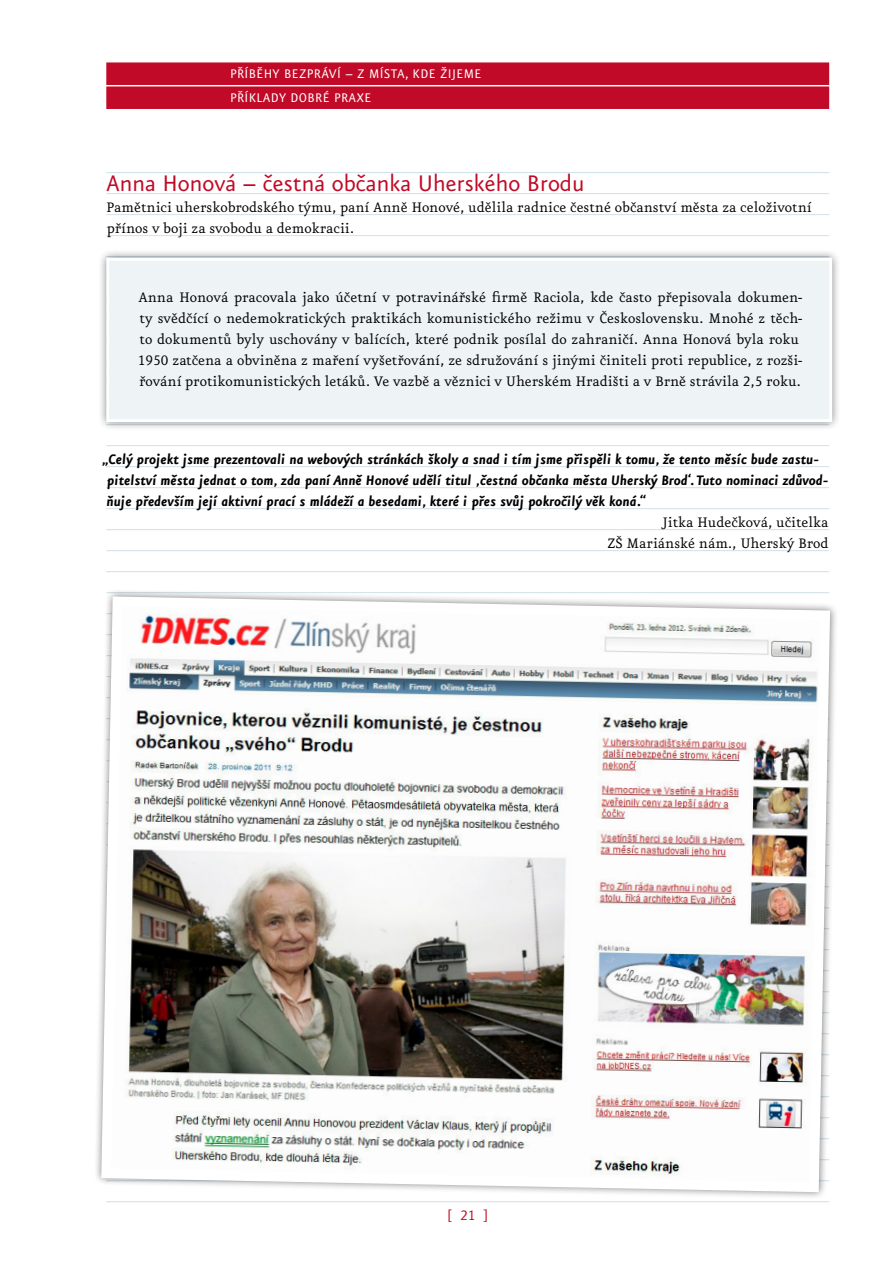
<style>
.page{position:relative;width:893px;height:1263px;background:#fff}
.page>*{position:absolute;margin:0;border:0;box-sizing:border-box;transform-origin:0 0}
.t1{font:27px "Eureka Sans OT";color:#c10a27}
.t2{font:16.5px/21px "Eureka OT";color:#000}
.t3{font:italic 700 16.5px/21px "Eureka Sans OT";color:#000}
.t4{font:16.5px "Eureka OT";color:#c10a27}
.t5{font:15px/24px "Eureka Sans OT";letter-spacing:.025em;color:#fff}
</style>
<div class="page">
<hr style="left:106px;top:172px;width:723px;height:1px;background:#cfe0eb">
<hr style="left:106px;top:193px;width:723px;height:1px;background:#cfe0eb">
<hr style="left:106px;top:214px;width:723px;height:1px;background:#cfe0eb">
<hr style="left:106px;top:235px;width:723px;height:1px;background:#cfe0eb">
<hr style="left:106px;top:445px;width:723px;height:1px;background:#cfe0eb">
<hr style="left:106px;top:466px;width:723px;height:1px;background:#cfe0eb">
<hr style="left:106px;top:487px;width:723px;height:1px;background:#cfe0eb">
<hr style="left:106px;top:508px;width:723px;height:1px;background:#cfe0eb">
<hr style="left:106px;top:529px;width:723px;height:1px;background:#cfe0eb">
<hr style="left:106px;top:550px;width:723px;height:1px;background:#cfe0eb">
<hr style="left:106px;top:571px;width:723px;height:1px;background:#cfe0eb">
<hr style="left:106px;top:1201px;width:723px;height:1px;background:#cfe0eb">
<div style="left:106px;top:62px;width:723px;height:23px;background:#c10a27"></div>
<div style="left:106px;top:86px;width:723px;height:23px;background:#c10a27"></div>
<div style="left:97px;top:248px;width:744px;height:183px;background:#000;opacity:.5"></div>
<div style="left:108px;top:259px;width:723px;height:162px;background:#eef3f5"></div>
<div style="left:106px;top:258px;width:726px;height:164px;border:3px solid #fff"></div>
<img style="left:96px;top:591px;width:739px;height:606px">
<p class="t5" style="left:230px;top:62px;width:253px">Příběhy bezpráví – z místa, kde žijeme<br>Příklady dobré praxe</p>
<h1 class="t1" style="left:106px;top:169px;width:480px">Anna Honová – čestná občanka U herského Brodu</h1>
<p class="t2" style="left:106px;top:197px;width:707px">Pamětnici uherskobrodského týmu, paní Anně Honové, udělila radnice čestné občanství města za celoživotní přínos v boji za svobodu a demokracii.</p>
<p class="t2" style="left:138px;top:288px;width:666px">Anna Honová pracovala jako účetní v potravinářské firmě Raciola, kde často přepisovala dokumen&shy;ty svědčící o nedemokratických praktikách komunistického režimu v Československu. Mnohé z těch&shy;to dokumentů byly uschovány v balících, které podnik posílal do zahraničí. Anna Honová byla roku 1950 zatčena a obviněna z maření vyšetřování, ze sdružování s jinými činiteli proti republice, z rozši&shy;řování protikomunistických letáků. Ve vazbě a věznici v Uherském Hradišti a v Brně strávila 2,5 roku.</p>
<p class="t3" style="left:102px;top:449px;width:728px">„Celý projekt jsme prezentovali na webových stránkách školy a snad i tím jsme přispěli k tomu, že tento měsíc bude zastu&shy;pitelství města jednat o tom, zda paní Anně Honové udělí titul ,čestná občanka města Uherský Brod‘. Tuto nominaci zdůvod&shy;ňuje především její aktivní prací s mládeží a besedami, které i přes svůj pokročilý věk koná.“</p>
<p class="t2" style="left:607px;top:512px;width:223px;text-align:right">Jitka Hudečková, učitelka<br>ZŠ Mariánské nám., Uherský Brod</p>
<p class="t4" style="left:447px;top:1207px;width:42px">[21]</p>
</div>
